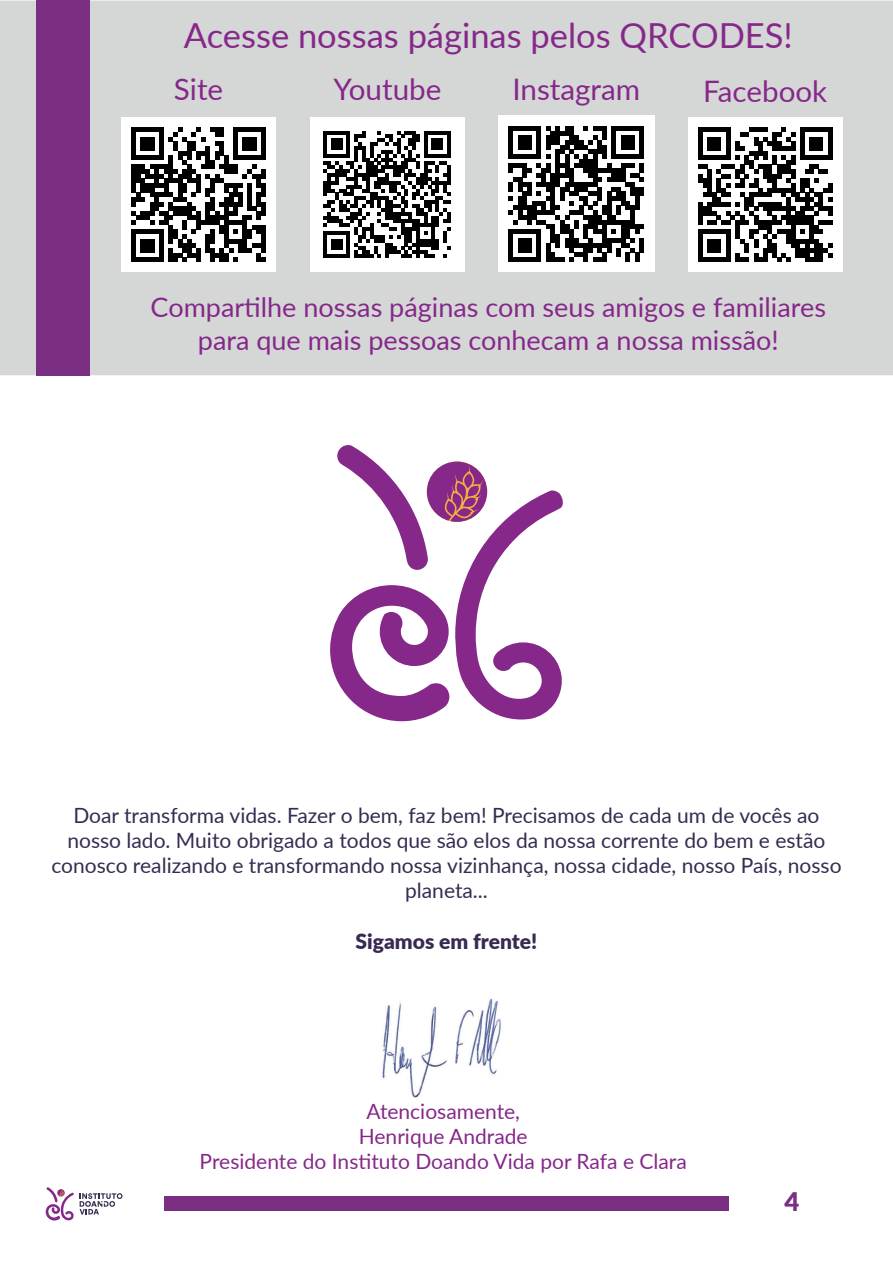
<style>
.page{position:relative;width:893px;height:1263px;background:#fff}
.page>*{position:absolute;margin:0;border:0;box-sizing:border-box;transform-origin:0 0}
.t1{font:34.5px "Lato";color:#86288a}
.t2{font:29.55px "Lato";color:#86288a}
.t3{font:27px/32.4px "Lato";color:#86288a;text-align:center}
.t4{font:900 25.65px "Lato";color:#7b2f82}
.t5{font:21px/25.2px "Lato";color:#382b51;text-align:center}
.t6{font:21px/25.2px "Lato";color:#86288a;text-align:center}
.t7{font:900 21px "Lato";color:#382b51}
</style>
<div class="page">
<svg style="left:330px;top:445px;width:233px;height:276px"></svg>
<img style="left:382px;top:998px;width:119px;height:100px">
<div style="left:164px;top:1196px;width:565px;height:15px;background:#7b2f82"></div>
<svg style="left:80px;top:1193px;width:43px;height:21px"></svg>
<svg style="left:46px;top:1187px;width:28px;height:33px"></svg>
<div style="left:0;top:1px;width:893px;height:374px;background:#d4d7d6"></div>
<div style="left:36px;top:0;width:54px;height:375px;background:#7b2f82"></div>
<div style="left:688px;top:117px;width:154px;height:155px;background:#fff"></div>
<svg style="left:698px;top:128px;width:134px;height:134px"></svg>
<div style="left:498px;top:116px;width:156px;height:156px;background:#fff"></div>
<svg style="left:508px;top:126px;width:136px;height:136px"></svg>
<div style="left:121px;top:117px;width:155px;height:155px;background:#fff"></div>
<svg style="left:131px;top:128px;width:135px;height:134px"></svg>
<div style="left:310px;top:117px;width:155px;height:155px;background:#fff"></div>
<svg style="left:323px;top:131px;width:128px;height:127px"></svg>
<h1 class="t1" style="left:184px;top:11px;width:610px">Acesse nossas páginas pelos QRCODES!</h1>
<h2 class="t2" style="left:174px;top:69px;width:51px">Site</h2>
<h2 class="t2" style="left:334px;top:69px;width:109px">Youtube</h2>
<h2 class="t2" style="left:512px;top:69px;width:129px">Instagram</h2>
<h2 class="t2" style="left:703px;top:70px;width:126px">Facebook</h2>
<p class="t3" style="left:151px;top:290px;width:677px">Compartilhe nossas páginas com seus amigos e familiares para que mais pessoas conhecam a nossa missão!</p>
<p class="t5" style="left:51px;top:801px;width:792px">Doar transforma vidas. Fazer o bem, faz bem! Precisamos de cada um de vocês ao nosso lado. Muito obrigado a todos que são elos da nossa corrente do bem e estão conosco realizando e transformando nossa vizinhança, nossa cidade, nosso País, nosso planeta...</p>
<p class="t7" style="left:356px;top:925px;width:183px">Sigamos em frente!</p>
<p class="t6" style="left:200px;top:1098px;width:489px">Atenciosamente,<br>Henrique Andrade<br>Presidente do Instituto Doando Vida por Rafa e Clara</p>
<p class="t4" style="left:785px;top:1182px;width:16px">4</p>
</div>
